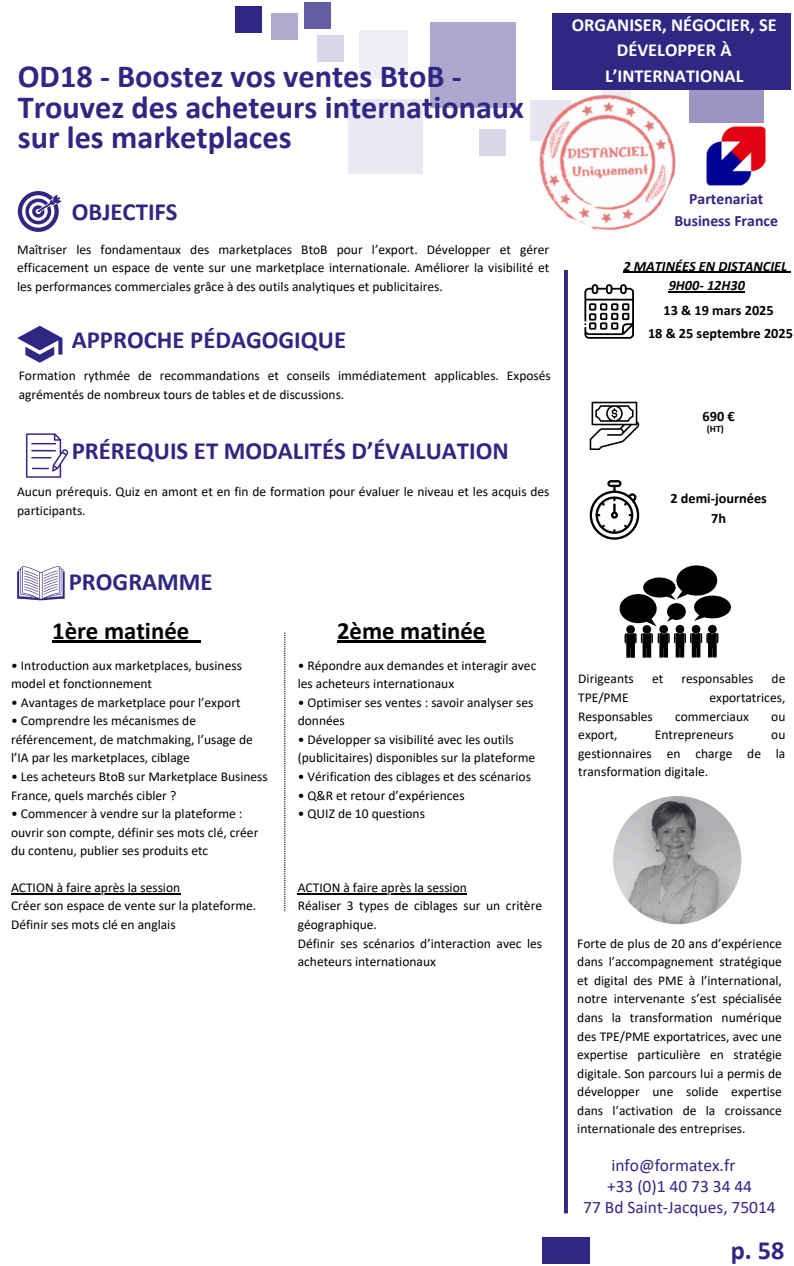
<style>
.page{position:relative;width:794px;height:1266px;background:#fff}
.page>*{position:absolute;margin:0;border:0;box-sizing:border-box;transform-origin:0 0}
.t1{font:700 32.25px/30.9px "Calibri";color:#312783}
.t2{font:700 26.25px "Calibri";color:#312783}
.t3{font:700 24.75px "Calibri";color:#312783}
.t4{font:700 24.75px "Calibri";color:#000}
.t5{font:700 18.3px/25.3px "Calibri";color:#fff;text-align:center}
.t6{font:17.48px "Calibri";color:#312783}
.t7{font:700 15.75px/21.9px "Calibri";color:#312783;text-align:center}
.t8{font:700 14.25px "Calibri";color:#000}
.t9{font:italic 700 14.25px/19.6px "Calibri";color:#000;text-align:center}
.t10{font:13.5px/18.6px "Calibri";color:#000}
.t11{font:700 9.75px "Calibri";color:#000}
</style>
<div class="page">
<hr style="left:564px;top:270px;width:3px;height:943px;background:#312783">
<svg style="left:584px;top:284px;width:49px;height:55px"></svg>
<svg style="left:589px;top:402px;width:50px;height:48px"></svg>
<svg style="left:589px;top:480px;width:50px;height:60px"></svg>
<div style="left:430px;top:22px;width:86px;height:86px;background:#aca8cd"></div>
<div style="left:479px;top:129px;width:26px;height:26px;background:#d8d6e7"></div>
<div style="left:359px;top:31px;width:48px;height:48px;background:#eeeef5"></div>
<div style="left:348px;top:99px;width:75px;height:75px;background:#eae9f2"></div>
<div style="left:688px;top:48px;width:75px;height:75px;background:#9a95c2"></div>
<div style="left:304px;top:2px;width:26px;height:26px;background:#645da2"></div>
<div style="left:271px;top:13px;width:26px;height:26px;background:#afabce"></div>
<div style="left:317px;top:35px;width:26px;height:26px;background:#d8d6e7"></div>
<div style="left:235px;top:6px;width:26px;height:26px;background:#312783"></div>
<svg style="left:619px;top:565px;width:112px;height:93px"></svg>
<svg style="left:18px;top:191px;width:44px;height:41px"></svg>
<svg style="left:17px;top:326px;width:45px;height:37px"></svg>
<svg style="left:26px;top:433px;width:42px;height:45px"></svg>
<svg style="left:17px;top:566px;width:47px;height:34px"></svg>
<div style="left:552px;top:14px;width:238px;height:76px;background:#312783"></div>
<div style="left:542px;top:1237px;width:47px;height:26px;background:#312783"></div>
<img style="left:612px;top:796px;width:129px;height:128px;border-radius:50%">
<img style="left:530px;top:90px;width:159px;height:141px">
<svg style="left:284px;top:632px;width:1px;height:280px"></svg>
<img style="left:686px;top:108px;width:80px;height:96px">
<hr style="left:623px;top:272px;width:163px;height:1px;background:#000">
<hr style="left:668px;top:291px;width:76px;height:1px;background:#000">
<hr style="left:52px;top:640px;width:137px;height:3px;background:#000">
<svg style="left:189px;top:640px;width:11px;height:3px"></svg>
<hr style="left:337px;top:640px;width:148px;height:3px;background:#000">
<hr style="left:11px;top:893px;width:169px;height:1px;background:#000">
<hr style="left:297px;top:893px;width:170px;height:1px;background:#000">
<h1 class="t1" style="left:18px;top:63px;width:507px">OD18 - Boostez vos ventes BtoB -<br>Trouvez des acheteurs internationaux sur les marketplaces</h1>
<h2 class="t3" style="left:72px;top:202px;width:107px">OBJECTIFS</h2>
<p class="t10" style="left:17px;top:241px;width:533px;text-align:justify">Maîtriser les fondamentaux des marketplaces BtoB pour l’export. Développer et gérer efficacement un espace de vente sur une marketplace internationale. Améliorer la visibilité et les performances commerciales grâce à des outils analytiques et publicitaires.</p>
<h6 class="t3" style="left:72px;top:329px;width:276px">APPROCHE PÉDAGOGIQUE</h6>
<p class="t10" style="left:19px;top:367px;width:533px">Formation rythmée de recommandations et conseils immédiatement applicables. Exposés agrémentés de nombreux tours de tables et de discussions.</p>
<p class="t3" style="left:72px;top:440px;width:438px">PRÉREQUIS ET MODALITÉS D’ÉVALUATION</p>
<p class="t10" style="left:17px;top:483px;width:533px">Aucun prérequis. Quiz en amont et en fin de formation pour évaluer le niveau et les acquis des participants.</p>
<p class="t3" style="left:69px;top:571px;width:145px">PROGRAMME</p>
<p class="t4" style="left:52px;top:620px;width:138px">1ère matinée</p>
<p class="t4" style="left:337px;top:620px;width:150px">2ème matinée</p>
<p class="t10" style="left:11px;top:657px;width:232px">• Introduction aux marketplaces, business model et fonctionnement</p>
<p class="t10" style="left:11px;top:694px;width:231px">• Avantages de marketplace pour l’export</p>
<p class="t10" style="left:11px;top:712px;width:243px">• Comprendre les mécanismes de référencement, de matchmaking, l’usage de l’IA par les marketplaces, ciblage</p>
<h2 class="t10" style="left:11px;top:768px;width:258px">• Les acheteurs BtoB sur Marketplace Business<br>France, quels marchés cibler ?</h2>
<h3 class="t10" style="left:11px;top:805px;width:249px">• Commencer à vendre sur la plateforme : ouvrir son compte, définir ses mots clé, créer du contenu, publier ses produits etc</h3>
<h3 class="t10" style="left:297px;top:657px;width:240px">• Répondre aux demandes et interagir avec les acheteurs internationaux</h3>
<p class="t10" style="left:297px;top:694px;width:237px">• Optimiser ses ventes : savoir analyser ses données</p>
<p class="t10" style="left:297px;top:731px;width:239px">• Développer sa visibilité avec les outils (publicitaires) disponibles sur la plateforme</p>
<p class="t10" style="left:297px;top:768px;width:234px">• Vérification des ciblages et des scénarios</p>
<p class="t10" style="left:297px;top:787px;width:168px">• Q&amp;R et retour d’expériences</p>
<p class="t10" style="left:297px;top:805px;width:129px">• QUIZ de 10 questions</p>
<p class="t10" style="left:11px;top:879px;width:171px">ACTION à faire après la session</p>
<p class="t10" style="left:11px;top:897px;width:246px">Créer son espace de vente sur la plateforme.</p>
<p class="t10" style="left:11px;top:916px;width:166px">Définir ses mots clé en anglais</p>
<p class="t10" style="left:297px;top:879px;width:171px">ACTION à faire après la session</p>
<p class="t10" style="left:297px;top:897px;width:246px">Réaliser 3 types de ciblages sur un critère géographique.</p>
<p class="t10" style="left:297px;top:935px;width:246px">Définir ses scénarios d’interaction avec les acheteurs internationaux</p>
<p class="t5" style="left:571px;top:14px;width:206px">ORGANISER, NÉGOCIER, SE<br>DÉVELOPPER À<br>L’INTERNATIONAL</p>
<p class="t7" style="left:674px;top:189px;width:105px">Partenariat<br>Business France</p>
<h2 class="t9" style="left:623px;top:257px;width:165px">2 MATINÉES EN DISTANCIEL<br>9H00- 12H30</h2>
<p class="t8" style="left:647px;top:328px;width:146px">18 &amp; 25 septembre 2025</p>
<p class="t8" style="left:663px;top:304px;width:112px">13 &amp; 19 mars 2025</p>
<p class="t8" style="left:702px;top:410px;width:34px">690 €</p>
<p class="t11" style="left:706px;top:424px;width:19px">(HT)</p>
<p class="t8" style="left:670px;top:492px;width:98px">2 demi-journées</p>
<p class="t8" style="left:710px;top:512px;width:16px">7h</p>
<p class="t10" style="left:578px;top:671px;width:57px">Dirigeants</p>
<p class="t10" style="left:651px;top:671px;width:13px">et</p>
<p class="t10" style="left:681px;top:671px;width:73px">responsables</p>
<p class="t10" style="left:771px;top:671px;width:15px">de</p>
<p class="t10" style="left:578px;top:689px;width:52px">TPE/PME</p>
<p class="t10" style="left:709px;top:689px;width:77px">exportatrices,</p>
<p class="t10" style="left:578px;top:708px;width:76px">Responsables</p>
<p class="t10" style="left:674px;top:708px;width:75px">commerciaux</p>
<p class="t10" style="left:770px;top:708px;width:16px">ou</p>
<p class="t10" style="left:578px;top:726px;width:41px">export,</p>
<p class="t10" style="left:654px;top:726px;width:80px">Entrepreneurs</p>
<p class="t10" style="left:578px;top:726px;width:208px;text-align:justify;text-indent:193px">ou gestionnaires en charge de la transformation digitale.</p>
<p class="t10" style="left:577px;top:935px;width:206px;text-align:justify">Forte de plus de 20 ans d’expérience dans l’accompagnement stratégique et digital des PME à l’international, notre intervenante s’est spécialisée dans la transformation numérique des TPE/PME exportatrices, avec une expertise particulière en stratégie digitale. Son parcours lui a permis de développer une solide expertise dans l’activation de la croissance internationale des entreprises.</p>
<h2 class="t6" style="left:611px;top:1157px;width:125px">info@formatex.fr</h2>
<p class="t6" style="left:606px;top:1178px;width:146px">+33 (0)1 40 73 34 44</p>
<p class="t6" style="left:583px;top:1199px;width:194px">77 Bd Saint-Jacques, 75014</p>
<p class="t2" style="left:730px;top:1238px;width:55px">p. 58</p>
</div>
